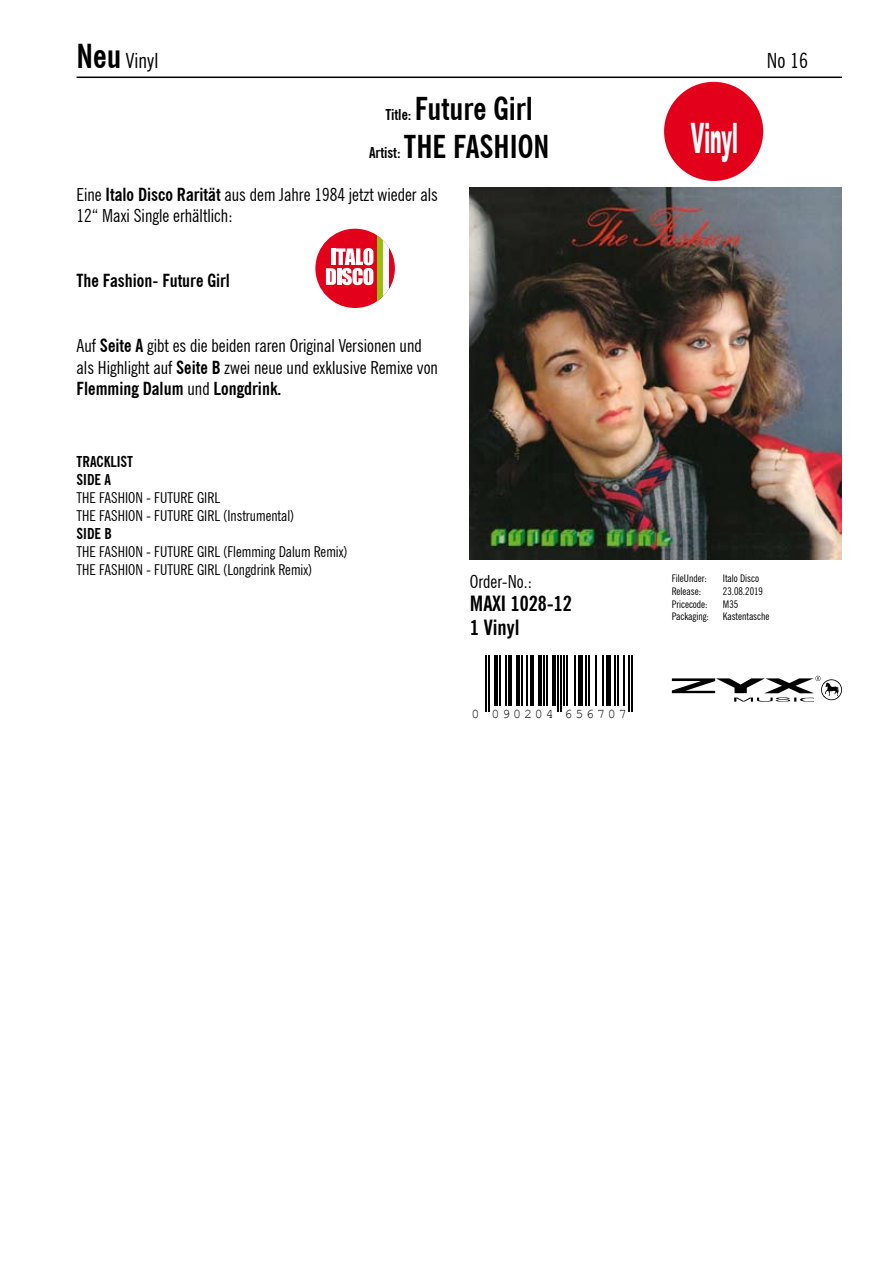
<style>
.page{position:relative;width:893px;height:1263px;background:#fff}
.page>*{position:absolute;margin:0;border:0;box-sizing:border-box;transform-origin:0 0}
.t1{font:900 42px "Arial";letter-spacing:.005em;color:#fff;scale:.41 1}
.t2{font:700 condensed 31.5px/38.2px "News Gothic BT";color:#000;text-align:center}
.t3{font:700 condensed 21px "News Gothic BT";color:#000}
.t4{font:condensed 21px "News Gothic BT";color:#000}
.t5{font:condensed 18px/21.6px "News Gothic BT";color:#000}
.t6{font:700 condensed 18px "News Gothic BT";color:#000}
.t7{font:condensed 15px/18px "News Gothic BT";color:#000}
.t8{font:700 condensed 15px/18px "News Gothic BT";color:#000}
.t9{font:13.35px "Courier New";letter-spacing:.215em;color:#000}
.t10{font:condensed 10.5px "News Gothic BT";color:#000}
.s1{font-weight:700;font-size:33px}
.s2{font-size:15px}
.s3{font-weight:700}
</style>
<div class="page">
<hr style="left:77px;top:77px;width:765px;height:1px;background:#000">
<img style="left:470px;top:187px;width:372px;height:372px">
<hr style="left:485px;top:655px;width:2px;height:57px;background:#000">
<hr style="left:488px;top:655px;width:2px;height:57px;background:#000">
<hr style="left:495px;top:655px;width:3px;height:50px;background:#000">
<hr style="left:499px;top:655px;width:2px;height:50px;background:#000">
<hr style="left:506px;top:655px;width:1px;height:50px;background:#000">
<hr style="left:509px;top:655px;width:3px;height:50px;background:#000">
<hr style="left:516px;top:655px;width:4px;height:50px;background:#000">
<hr style="left:521px;top:655px;width:2px;height:50px;background:#000">
<hr style="left:526px;top:655px;width:1px;height:50px;background:#000">
<hr style="left:530px;top:655px;width:4px;height:50px;background:#000">
<hr style="left:538px;top:655px;width:3px;height:50px;background:#000">
<hr style="left:543px;top:655px;width:1px;height:50px;background:#000">
<hr style="left:546px;top:655px;width:1px;height:50px;background:#000">
<hr style="left:552px;top:655px;width:3px;height:50px;background:#000">
<hr style="left:557px;top:655px;width:1px;height:57px;background:#000">
<hr style="left:560px;top:655px;width:1px;height:57px;background:#000">
<hr style="left:563px;top:655px;width:2px;height:50px;background:#000">
<hr style="left:566px;top:655px;width:2px;height:50px;background:#000">
<hr style="left:574px;top:655px;width:1px;height:50px;background:#000">
<hr style="left:579px;top:655px;width:4px;height:50px;background:#000">
<hr style="left:585px;top:655px;width:1px;height:50px;background:#000">
<hr style="left:588px;top:655px;width:1px;height:50px;background:#000">
<hr style="left:596px;top:655px;width:1px;height:50px;background:#000">
<hr style="left:602px;top:655px;width:1px;height:50px;background:#000">
<div style="left:606px;top:655px;width:5px;height:50px;background:#000"></div>
<hr style="left:614px;top:655px;width:2px;height:50px;background:#000">
<hr style="left:617px;top:655px;width:2px;height:50px;background:#000">
<hr style="left:624px;top:655px;width:1px;height:50px;background:#000">
<hr style="left:628px;top:655px;width:2px;height:57px;background:#000">
<hr style="left:631px;top:655px;width:2px;height:57px;background:#000">
<svg style="left:672px;top:676px;width:170px;height:26px"></svg>
<div style="left:315px;top:229px;width:80px;height:79px;background:#e2001a;border-radius:50%"></div>
<svg style="left:326px;top:248px;width:47px;height:37px"></svg>
<svg style="left:377px;top:235px;width:6px;height:67px"></svg>
<div style="left:383px;top:229px;width:6px;height:79px;background:#fff"></div>
<svg style="left:389px;top:248px;width:6px;height:41px"></svg>
<div style="left:664px;top:82px;width:99px;height:99px;background:#e2001a;border-radius:50%"></div>
<p class="t4" style="left:77px;top:47px;width:83px"><span class="s1">Neu</span> Vinyl</p>
<p class="t4" style="left:767px;top:47px;width:42px">No 16</p>
<h2 class="t2" style="left:369px;top:89px;width:182px"><span class="s2">Title:</span> Future Girl<br><span class="s2">Artist:</span> THE FASHION</h2>
<p class="t5" style="left:77px;top:183px;width:363px">Eine <span class="s3">Italo Disco Rarität</span> aus dem Jahre 1984 jetzt wieder als<br>12“ Maxi Single erhältlich:</p>
<h1 class="t1" style="left:691px;top:107px;width:116px">Vinyl</h1>
<p class="t6" style="left:77px;top:270px;width:155px">The Fashion- Future Girl</p>
<p class="t5" style="left:77px;top:335px;width:363px">Auf <span class="s3">Seite A</span> gibt es die beiden raren Original Versionen und als Highlight auf <span class="s3">Seite B</span> zwei neue und exklusive Remixe von<br><span class="s3">Flemming Dalum</span> und <span class="s3">Longdrink.</span></p>
<p class="t8" style="left:77px;top:453px;width:58px">TRACKLIST<br>SIDE A</p>
<p class="t7" style="left:77px;top:489px;width:219px">THE FASHION - FUTURE GIRL<br>THE FASHION - FUTURE GIRL (Instrumental)</p>
<p class="t8" style="left:77px;top:525px;width:37px">SIDE B</p>
<p class="t7" style="left:77px;top:543px;width:273px">THE FASHION - FUTURE GIRL (Flemming Dalum Remix)<br>THE FASHION - FUTURE GIRL (Longdrink Remix)</p>
<p class="t5" style="left:470px;top:570px;width:64px">Order-No.:</p>
<p class="t3" style="left:470px;top:591px;width:104px">MAXI 1028-12</p>
<p class="t3" style="left:470px;top:614px;width:51px">1 Vinyl</p>
<p class="t9" style="left:471px;top:705px;width:157px">0 090204 656707</p>
<p class="t10" style="left:672px;top:572px;width:37px">FileUnder:</p>
<p class="t10" style="left:723px;top:572px;width:38px">Italo Disco</p>
<p class="t10" style="left:672px;top:585px;width:31px">Release:</p>
<p class="t10" style="left:723px;top:585px;width:42px">23.08.2019</p>
<p class="t10" style="left:672px;top:597px;width:37px">Pricecode:</p>
<p class="t10" style="left:723px;top:597px;width:17px">M35</p>
<p class="t10" style="left:672px;top:610px;width:39px">Packaging:</p>
<p class="t10" style="left:723px;top:610px;width:48px">Kastentasche</p>
</div>
